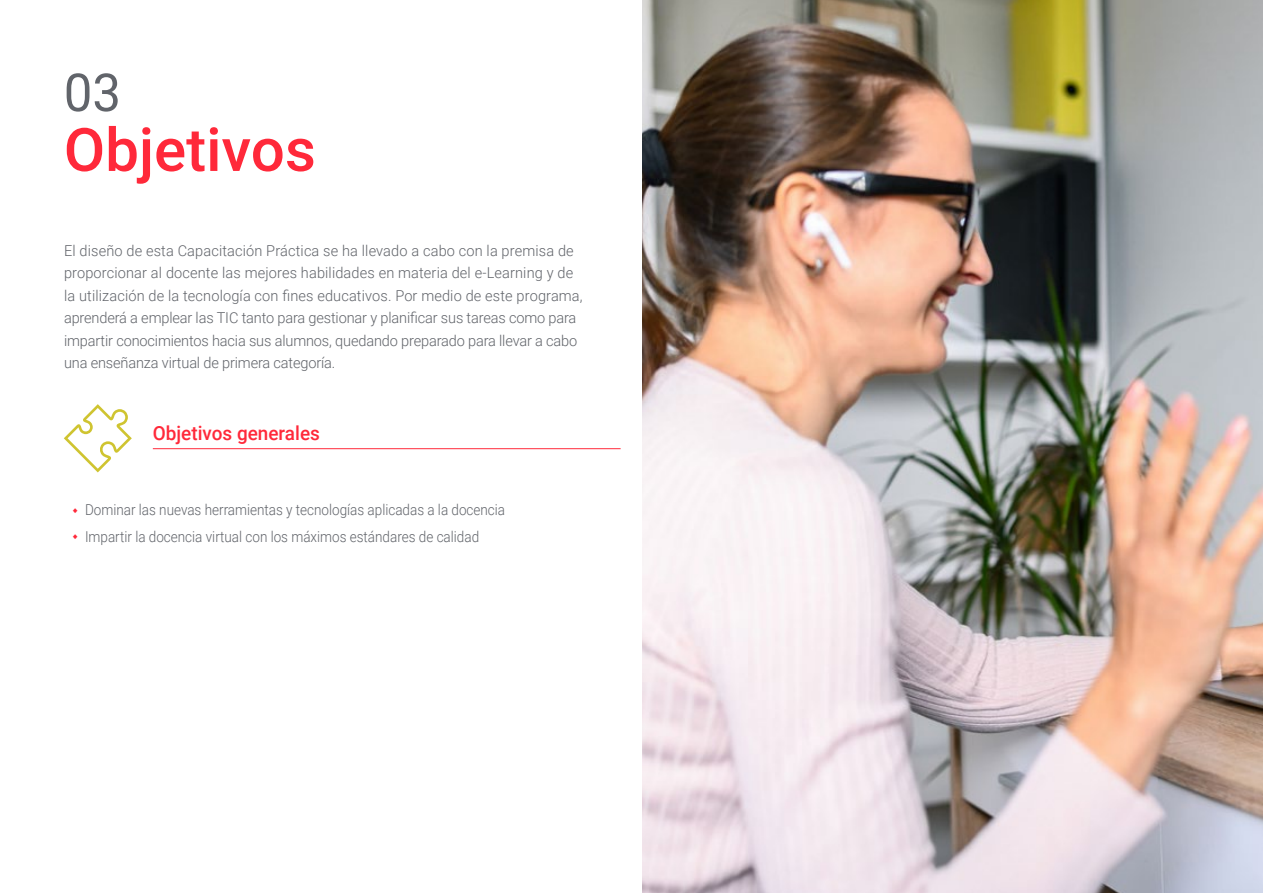
<style>
.page{position:relative;width:1263px;height:893px;background:#fff}
.page>*{position:absolute;margin:0;border:0;box-sizing:border-box;transform-origin:0 0}
.t1{font:500 60px "Roboto";color:#ff293a}
.t2{font:52.5px "Roboto";color:#61646a}
.t3{font:500 19.5px "Roboto";color:#ff293a}
.t4{font:300 15px/22.5px "Roboto";color:#61646a}
.t5{font:300 15px/26.7px "Roboto";color:#61646a;scale:.9 1}
</style>
<div class="page">
<img style="left:642px;top:0;width:621px;height:893px">
<hr style="left:153px;top:448px;width:468px;height:1px;background:#ff293a">
<svg style="left:64px;top:404px;width:68px;height:68px"></svg>
<h2 class="t2" style="left:64px;top:56px;width:59px">03</h2>
<h1 class="t1" style="left:64px;top:108px;width:254px">Objetivos</h1>
<p class="t4" style="left:64px;top:239px;width:520px">El diseño de esta Capacitación Práctica se ha llevado a cabo con la premisa de proporcionar al docente las mejores habilidades en materia del e-Learning y de la utilización de la tecnología con fines educativos. Por medio de este programa, aprenderá a emplear las TIC tanto para gestionar y planificar sus tareas como para impartir conocimientos hacia sus alumnos, quedando preparado para llevar a cabo una enseñanza virtual de primera categoría.</p>
<h3 class="t3" style="left:153px;top:420px;width:169px">Objetivos generales</h3>
<p class="t5" style="left:85px;top:496px;width:468px">Dominar las nuevas herramientas y tecnologías aplicadas a la docencia<br>Impartir la docencia virtual con los máximos estándares de calidad</p>
</div>
